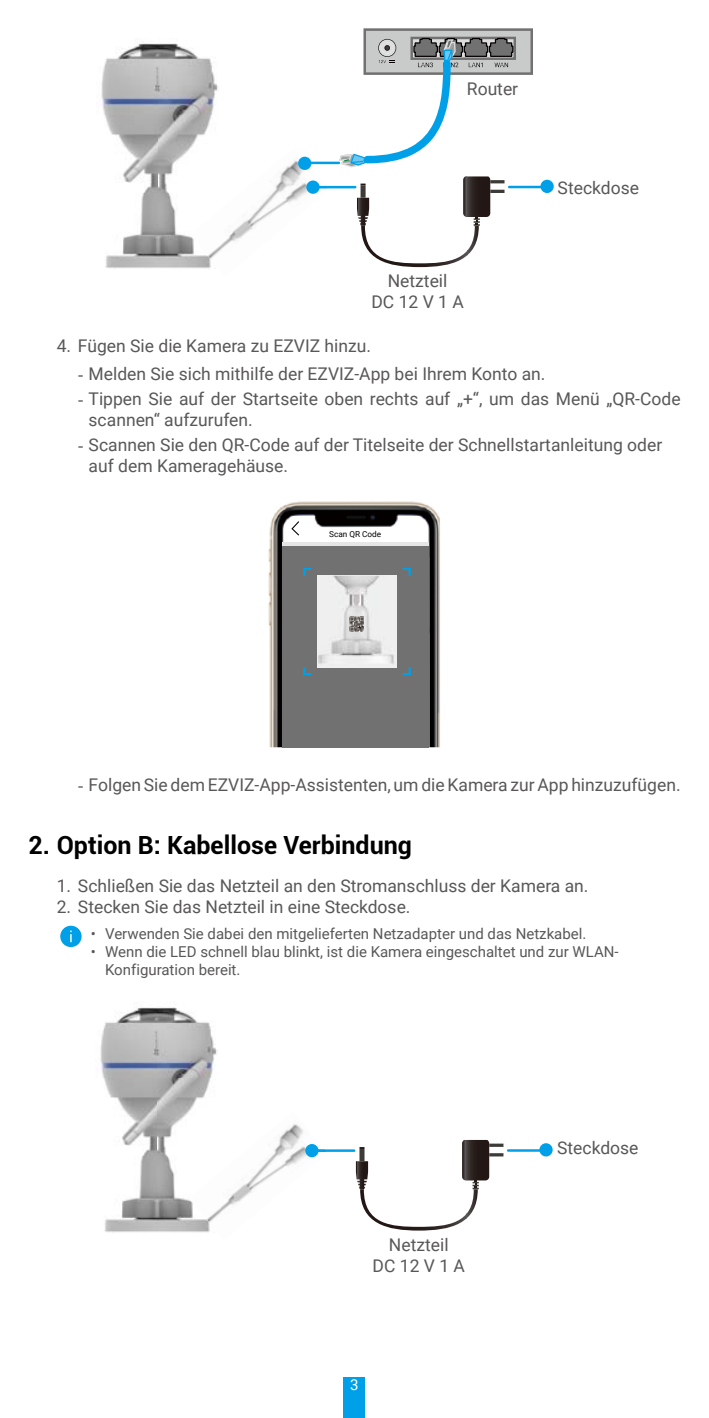
<style>
.page{position:relative;width:709px;height:1418px;background:#fff}
.page>*{position:absolute;margin:0;border:0;box-sizing:border-box;transform-origin:0 0}
.t1{font:700 25px "Roboto";color:#000}
.t2{font:17.5px/21px "Roboto";color:#595757;text-align:center}
.t3{font:15px/18px "Roboto";color:#595757}
.t4{font:15px "Roboto";color:#fff}
.t5{font:8.25px "Roboto";color:#000}
.s1{font-family:"Times New Roman"}
</style>
<div class="page">
<div style="left:344px;top:1376px;width:21px;height:41px;background:#00a0e9"></div>
<svg style="left:357px;top:176px;width:133px;height:91px"></svg>
<hr style="left:490px;top:180px;width:14px;height:3px;background:#3d3b38">
<hr style="left:490px;top:190px;width:14px;height:3px;background:#3d3b38">
<hr style="left:316px;top:186px;width:40px;height:2px;background:#00a0e9">
<div style="left:540px;top:180px;width:13px;height:13px;background:#00a0e9;border-radius:50%"></div>
<hr style="left:508px;top:186px;width:35px;height:2px;background:#00a0e9">
<img style="left:222px;top:156px;width:107px;height:93px">
<svg style="left:319px;top:186px;width:9px;height:2px"></svg>
<img style="left:101px;top:43px;width:117px;height:226px">
<img style="left:190px;top:208px;width:32px;height:61px">
<div style="left:306px;top:180px;width:13px;height:14px;background:#00a0e9;border-radius:50%"></div>
<hr style="left:303px;top:162px;width:37px;height:2px;background:#00a0e9">
<div style="left:298px;top:157px;width:13px;height:13px;background:#00a0e9;border-radius:50%"></div>
<svg style="left:339px;top:28px;width:194px;height:139px"></svg>
<div style="left:456px;top:80px;width:72px;height:18px;background:#fff"></div>
<img style="left:268px;top:501px;width:172px;height:246px">
<div style="left:283px;top:545px;width:146px;height:202px;background:#727171"></div>
<svg style="left:283px;top:541px;width:146px;height:4px"></svg>
<svg style="left:291px;top:521px;width:8px;height:14px"></svg>
<div style="left:317px;top:575px;width:80px;height:92px;background:#efefef"></div>
<svg style="left:303px;top:567px;width:8px;height:9px"></svg>
<svg style="left:403px;top:567px;width:8px;height:9px"></svg>
<svg style="left:303px;top:667px;width:8px;height:8px"></svg>
<svg style="left:403px;top:667px;width:8px;height:8px"></svg>
<img style="left:318px;top:575px;width:76px;height:89px">
<img style="left:349px;top:616px;width:15px;height:15px">
<div style="left:60px;top:925px;width:22px;height:22px;background:#00a0e9;border-radius:50%"></div>
<svg style="left:70px;top:930px;width:2px;height:12px"></svg>
<svg style="left:356px;top:1139px;width:133px;height:91px"></svg>
<hr style="left:489px;top:1143px;width:14px;height:3px;background:#3d3b38">
<hr style="left:489px;top:1153px;width:14px;height:3px;background:#3d3b38">
<hr style="left:315px;top:1149px;width:40px;height:2px;background:#00a0e9">
<div style="left:539px;top:1143px;width:13px;height:13px;background:#00a0e9;border-radius:50%"></div>
<hr style="left:507px;top:1149px;width:35px;height:2px;background:#00a0e9">
<img style="left:221px;top:1124px;width:107px;height:88px">
<svg style="left:318px;top:1149px;width:9px;height:2px"></svg>
<img style="left:100px;top:1007px;width:117px;height:226px">
<img style="left:189px;top:1171px;width:32px;height:62px">
<div style="left:305px;top:1143px;width:13px;height:14px;background:#00a0e9;border-radius:50%"></div>
<p class="t2" style="left:467px;top:78px;width:53px">Router</p>
<p class="t2" style="left:371px;top:269px;width:94px">Netzteil<br>DC 12 V 1 A</p>
<p class="t2" style="left:557px;top:176px;width:83px">Steckdose</p>
<p class="t2" style="left:57px;top:334px;width:316px">4. Fügen Sie die Kamera zu EZVIZ hinzu.</p>
<p class="t2" style="left:78px;top:363px;width:469px"><span class="s1">-</span> Melden Sie sich mithilfe der EZVIZ-App bei Ihrem Konto an.</p>
<p class="t2" style="left:89px;top:387px;width:593px;text-align:left;text-indent:-11px"><span class="s1">-</span> Tippen Sie auf der Startseite oben rechts auf „+“, um das Menü „QR-Code scannen“ aufzurufen.</p>
<p class="t2" style="left:89px;top:433px;width:575px;text-align:left;text-indent:-11px"><span class="s1">-</span> Scannen Sie den QR-Code auf der Titelseite der Schnellstartanleitung oder auf dem Kameragehäuse.</p>
<p class="t5" style="left:329px;top:529px;width:54px">Scan QR Code</p>
<p class="t2" style="left:78px;top:773px;width:604px"><span class="s1">-</span> Folgen Sie dem EZVIZ-App-Assistenten, um die Kamera zur App hinzuzufügen.</p>
<h1 class="t1" style="left:28px;top:827px;width:385px">2. Option B: Kabellose Verbindung</h1>
<p class="t2" style="left:57px;top:874px;width:533px">1. Schließen Sie das Netzteil an den Stromanschluss der Kamera an.</p>
<p class="t2" style="left:57px;top:895px;width:355px">2. Stecken Sie das Netzteil in eine Steckdose.</p>
<p class="t3" style="left:91px;top:923px;width:497px">• Verwenden Sie dabei den mitgelieferten Netzadapter und das Netzkabel.</p>
<p class="t3" style="left:105px;top:941px;width:515px;text-indent:-14px">• Wenn die LED schnell blau blinkt, ist die Kamera eingeschaltet und zur WLAN-<br>Konfiguration bereit.</p>
<p class="t2" style="left:372px;top:1233px;width:94px">Netzteil<br>DC 12 V 1 A</p>
<p class="t4" style="left:350px;top:1373px;width:10px">3</p>
<p class="t2" style="left:557px;top:1136px;width:83px">Steckdose</p>
</div>
